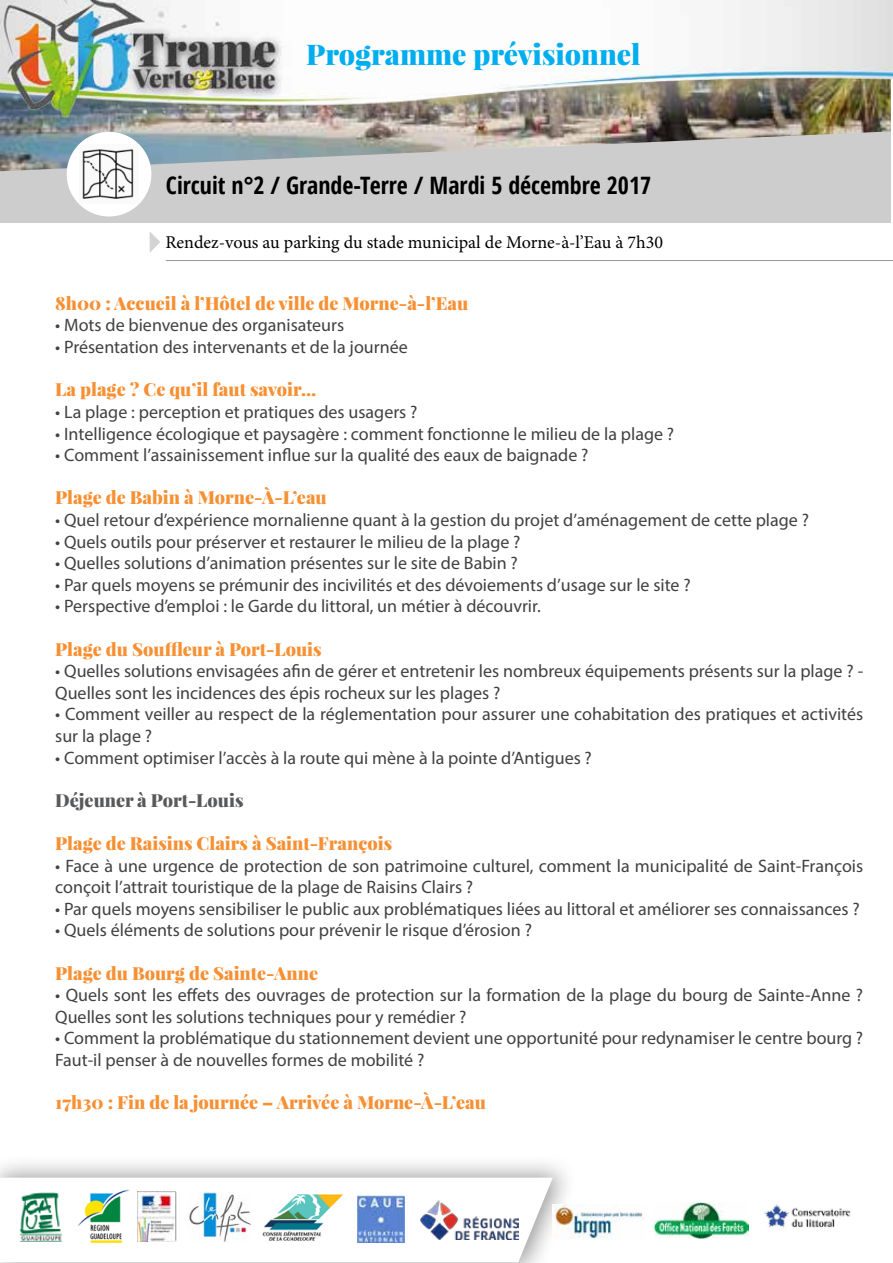
<style>
.page{position:relative;width:893px;height:1263px;background:#fff}
.page>*{position:absolute;margin:0;border:0;box-sizing:border-box;transform-origin:0 0}
.t1{font:900 28.5px "Playfair Display";color:#00aeef}
.t2{font:700 condensed 24px "Open Sans";color:#000}
.t3{font:18px/21.6px "Myriad Pro";color:#414042}
.t4{font:900 18px "Playfair Display";color:#f79033}
.t5{font:18px "Minion Pro";color:#000}
.t6{font:900 18px "Playfair Display";color:#58595b}
</style>
<div class="page">
<div style="left:0;top:1154px;width:578px;height:109px;background:#000;opacity:.4"></div>
<svg style="left:0;top:1177px;width:553px;height:85px"></svg>
<img style="left:552px;top:1204px;width:92px;height:36px">
<img style="left:655px;top:1203px;width:93px;height:36px">
<img style="left:764px;top:1204px;width:87px;height:24px">
<img style="left:15px;top:1189px;width:50px;height:52px">
<img style="left:76px;top:1186px;width:56px;height:57px">
<img style="left:188px;top:1192px;width:63px;height:50px">
<img style="left:263px;top:1192px;width:80px;height:49px">
<img style="left:357px;top:1196px;width:47px;height:46px">
<img style="left:137px;top:1192px;width:39px;height:49px">
<hr style="left:176px;top:1192px;width:1px;height:49px;background:#939598">
<img style="left:421px;top:1200px;width:97px;height:39px">
<div style="left:0;top:0;width:891px;height:222px;background:#cdcdcd"></div>
<img style="left:0;top:148px;width:497px;height:23px">
<img style="left:0;top:0;width:893px;height:148px">
<div style="left:67px;top:132px;width:84px;height:84px;background:#fff;border-radius:50%"></div>
<img style="left:82px;top:149px;width:52px;height:50px">
<hr style="left:166px;top:260px;width:727px;height:1px;background:#939598">
<svg style="left:150px;top:232px;width:10px;height:20px"></svg>
<h1 class="t1" style="left:306px;top:36px;width:336px">Programme prévisionnel</h1>
<h2 class="t2" style="left:166px;top:168px;width:487px">Circuit n°2 / Grande-Terre / Mardi 5 décembre 2017</h2>
<p class="t5" style="left:165px;top:230px;width:499px">Rendez-vous au parking du stade municipal de Morne-à-l’Eau à 7h30</p>
<p class="t4" style="left:55px;top:291px;width:415px">8h00 : Accueil à l’Hôtel de ville de Morne-à-l’Eau</p>
<p class="t3" style="left:55px;top:314px;width:290px">• Mots de bienvenue des organisateurs</p>
<p class="t3" style="left:55px;top:336px;width:354px">• Présentation des intervenants et de la journée</p>
<p class="t4" style="left:55px;top:378px;width:262px">La plage ? Ce qu’il faut savoir…</p>
<p class="t3" style="left:55px;top:401px;width:364px">• La plage : perception et pratiques des usagers ?</p>
<p class="t3" style="left:55px;top:422px;width:620px">• Intelligence écologique et paysagère : comment fonctionne le milieu de la plage ?</p>
<p class="t3" style="left:55px;top:444px;width:535px">• Comment l’assainissement influe sur la qualité des eaux de baignade ?</p>
<p class="t4" style="left:55px;top:486px;width:273px">Plage de Babin à Morne-À-L’eau</p>
<p class="t3" style="left:55px;top:509px;width:755px">• Quel retour d’expérience mornalienne quant à la gestion du projet d’aménagement de cette plage ?</p>
<p class="t3" style="left:55px;top:530px;width:467px">• Quels outils pour préserver et restaurer le milieu de la plage ?</p>
<p class="t3" style="left:55px;top:552px;width:464px">• Quelles solutions d’animation présentes sur le site de Babin ?</p>
<p class="t3" style="left:55px;top:574px;width:637px">• Par quels moyens se prémunir des incivilités et des dévoiements d’usage sur le site ?</p>
<p class="t3" style="left:55px;top:595px;width:487px">• Perspective d’emploi : le Garde du littoral, un métier à découvrir.</p>
<p class="t4" style="left:55px;top:637px;width:268px">Plage du Souffleur à Port-Louis</p>
<p class="t3" style="left:55px;top:660px;width:809px">• Quelles solutions envisagées afin de gérer et entretenir les nombreux équipements présents sur la plage ? -<br>Quelles sont les incidences des épis rocheux sur les plages ?</p>
<p class="t3" style="left:55px;top:703px;width:809px">• Comment veiller au respect de la réglementation pour assurer une cohabitation des pratiques et activités sur la plage ?</p>
<p class="t3" style="left:55px;top:746px;width:538px">• Comment optimiser l’accès à la route qui mène à la pointe d’Antigues ?</p>
<p class="t6" style="left:55px;top:788px;width:190px">Déjeuner à Port-Louis</p>
<p class="t4" style="left:55px;top:831px;width:338px">Plage de Raisins Clairs à Saint-François</p>
<p class="t3" style="left:55px;top:854px;width:809px">• Face à une urgence de protection de son patrimoine culturel, comment la municipalité de Saint-François conçoit l’attrait touristique de la plage de Raisins Clairs ?</p>
<p class="t3" style="left:55px;top:898px;width:806px">• Par quels moyens sensibiliser le public aux problématiques liées au littoral et améliorer ses connaissances ?</p>
<p class="t3" style="left:55px;top:919px;width:478px">• Quels éléments de solutions pour prévenir le risque d’érosion ?</p>
<p class="t4" style="left:55px;top:961px;width:264px">Plage du Bourg de Sainte-Anne</p>
<p class="t3" style="left:55px;top:984px;width:809px">• Quels sont les effets des ouvrages de protection sur la formation de la plage du bourg de Sainte-Anne ?<br>Quelles sont les solutions techniques pour y remédier ?</p>
<p class="t3" style="left:55px;top:1027px;width:809px">• Comment la problématique du stationnement devient une opportunité pour redynamiser le centre bourg ?<br>Faut-il penser à de nouvelles formes de mobilité ?</p>
<p class="t4" style="left:55px;top:1091px;width:432px">17h30 : Fin de la journée – Arrivée à Morne-À-L’eau</p>
</div>
